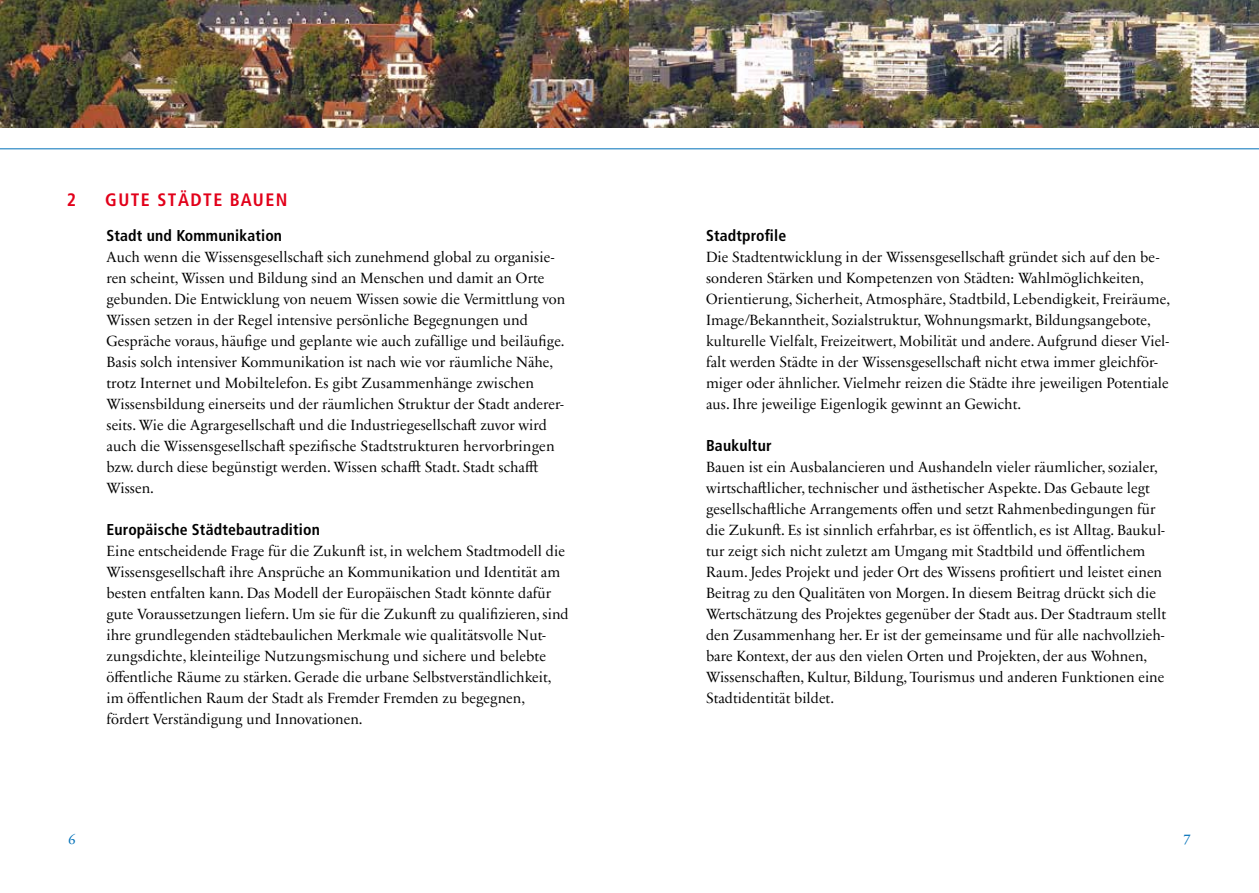
<style>
.page{position:relative;width:1259px;height:893px;background:#fff}
.page>*{position:absolute;margin:0;border:0;box-sizing:border-box;transform-origin:0 0}
.Kapitelüberschrift{font:700 condensed 18px "Frutiger";letter-spacing:.08em;color:#e2001a}
.Fließtext{font:700 condensed 15.75px "Frutiger";letter-spacing:.01em;color:#000}
.Fließtext-2{font:15px/21px "Sabon Next LT Pro Display";color:#000}
.t1{font:15px "Sabon Next LT Pro Display";color:#0070b8}
</style>
<div class="page">
<hr style="left:0;top:148px;width:1259px;height:1px;background:#0070b8">
<img style="left:0;top:0;width:1259px;height:128px">
<p class="Kapitelüberschrift" style="left:67px;top:189px;width:11px">2</p>
<p class="Kapitelüberschrift" style="left:105px;top:189px;width:184px">GUTE STÄDTE BAUEN</p>
<p class="Fließtext" style="left:106px;top:227px;width:177px">Stadt und Kommunikation</p>
<p class="Fließtext-2" style="left:106px;top:246px;width:460px">Auch wenn die Wissensgesellschaft sich zunehmend global zu organisie&shy;ren scheint, Wissen und Bildung sind an Menschen und damit an Orte gebunden. Die Entwicklung von neuem Wissen sowie die Vermittlung von Wissen setzen in der Regel intensive persönliche Begegnungen und Gespräche voraus, häufige und geplante wie auch zufällige und beiläufige.<br>Basis solch intensiver Kommunikation ist nach wie vor räumliche Nähe, trotz Internet und Mobiltelefon. Es gibt Zusammenhänge zwischen Wissensbildung einerseits und der räumlichen Struktur der Stadt anderer&shy;seits. Wie die Agrargesellschaft und die Industriegesellschaft zuvor wird auch die Wissensgesellschaft spezifische Stadtstrukturen hervorbringen bzw. durch diese begünstigt werden. Wissen schafft Stadt. Stadt schafft Wissen.</p>
<p class="Fließtext" style="left:106px;top:521px;width:215px">Europäische Städtebautradition</p>
<p class="Fließtext-2" style="left:106px;top:540px;width:464px">Eine entscheidende Frage für die Zukunft ist, in welchem Stadtmodell die Wissensgesellschaft ihre Ansprüche an Kommunikation und Identität am besten entfalten kann. Das Modell der Europäischen Stadt könnte dafür gute Voraussetzungen liefern. Um sie für die Zukunft zu qualifizieren, sind ihre grundlegenden städtebaulichen Merkmale wie qualitätsvolle Nut&shy;zungsdichte, kleinteilige Nutzungsmischung und sichere und belebte öffentliche Räume zu stärken. Gerade die urbane Selbstverständlichkeit, im öffentlichen Raum der Stadt als Fremder Fremden zu begegnen, fördert Verständigung und Innovationen.</p>
<p class="Fließtext" style="left:706px;top:227px;width:82px">Stadtprofile</p>
<p class="Fließtext-2" style="left:706px;top:246px;width:466px">Die Stadtentwicklung in der Wissensgesellschaft gründet sich auf den be&shy;sonderen Stärken und Kompetenzen von Städten: Wahlmöglichkeiten, Orientierung, Sicherheit, Atmosphäre, Stadtbild, Lebendigkeit, Freiräume, Image/Bekanntheit, Sozialstruktur, Wohnungsmarkt, Bildungsangebote, kulturelle Vielfalt, Freizeitwert, Mobilität und andere. Aufgrund dieser Viel&shy;falt werden Städte in der Wissensgesellschaft nicht etwa immer gleichför&shy;miger oder ähnlicher. Vielmehr reizen die Städte ihre jeweiligen Potentiale aus. Ihre jeweilige Eigenlogik gewinnt an Gewicht.</p>
<p class="Fließtext" style="left:706px;top:437px;width:67px">Baukultur</p>
<p class="Fließtext-2" style="left:706px;top:456px;width:462px">Bauen ist ein Ausbalancieren und Aushandeln vieler räumlicher, sozialer, wirtschaftlicher, technischer und ästhetischer Aspekte. Das Gebaute legt gesellschaftliche Arrangements offen und setzt Rahmenbedingungen für die Zukunft. Es ist sinnlich erfahrbar, es ist öffentlich, es ist Alltag. Baukul&shy;tur zeigt sich nicht zuletzt am Umgang mit Stadtbild und öffentlichem Raum. Jedes Projekt und jeder Ort des Wissens profitiert und leistet einen Beitrag zu den Qualitäten von Morgen. In diesem Beitrag drückt sich die Wertschätzung des Projektes gegenüber der Stadt aus. Der Stadtraum stellt den Zusammenhang her. Er ist der gemeinsame und für alle nachvollzieh&shy;bare Kontext, der aus den vielen Orten und Projekten, der aus Wohnen, Wissenschaften, Kultur, Bildung, Tourismus und anderen Funktionen eine Stadtidentität bildet.</p>
<p class="t1" style="left:68px;top:827px;width:9px">6</p>
<p class="t1" style="left:1183px;top:827px;width:9px">7</p>
</div>
